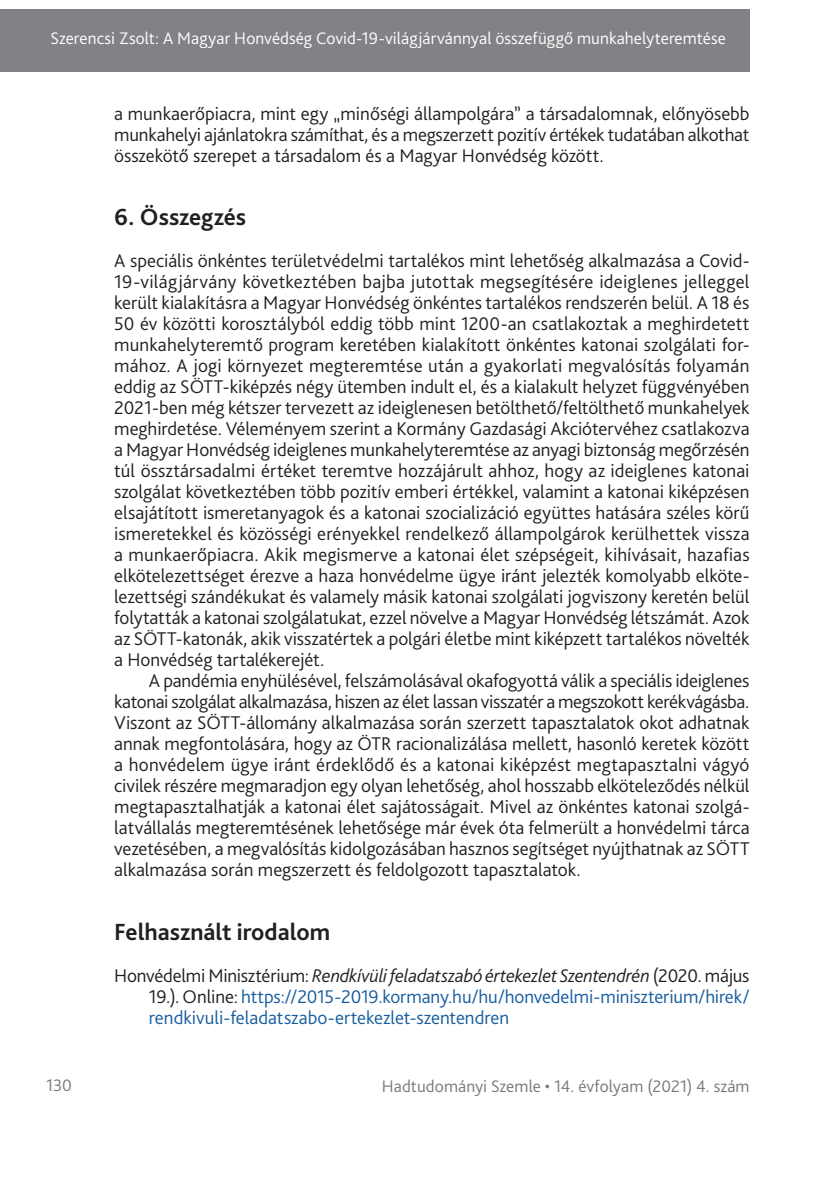
<style>
.page{position:relative;width:834px;height:1181px;background:#fff}
.page>*{position:absolute;margin:0;border:0;box-sizing:border-box;transform-origin:0 0}
._1_1__Head{font:700 24.5px "Bliss Pro";color:#231f20}
._2__Body_1st_paragra{font:300 19.25px/21px "Bliss Pro";letter-spacing:.005em;color:#231f20;text-align:justify}
._1__Body{font:300 19.25px/21px "Bliss Pro";color:#231f20;text-align:justify}
._6__Bibliography{font:300 19.25px/21px "Bliss Pro";letter-spacing:-.005em;color:#175d9e;text-align:justify}
.t1{font:300 17.5px "Bliss Pro";letter-spacing:.01em;color:#fff}
.t2{font:300 17.5px "Bliss Pro";letter-spacing:.005em;color:#767a7c}
.s1{color:#231f20}
.s2{font-style:italic;color:#231f20}
</style>
<div class="page">
<div style="left:0;top:9px;width:749px;height:63px;background:#808285"></div>
<p class="t1" style="left:51px;top:27px;width:676px">Szerencsi Zsolt: A Magyar Honvédség Covid-19-világjárvánnyal összefüggő munkahelyteremtése</p>
<p class="_1__Body" style="left:114px;top:103px;width:636px">a munkaerőpiacra, mint egy „minőségi állampolgára” a társadalomnak, előnyösebb munkahelyi ajánlatokra számíthat, és a megszerzett pozitív értékek tudatában alkothat összekötő szerepet a társadalom és a Magyar Honvédség között.</p>
<p class="_1_1__Head" style="left:114px;top:202px;width:134px">6. Összegzés</p>
<p class="_2__Body_1st_paragra" style="left:114px;top:250px;width:637px">A speciális önkéntes területvédelmi tartalékos mint lehetőség alkalmazása a Covid-19-világjárvány következtében bajba jutottak megsegítésére ideiglenes jelleggel került kialakításra a Magyar Honvédség önkéntes tartalékos rendszerén belül. A -18 és 50 év közötti korosztályból eddig több mint 1200-an csatlakoztak a meghirdetett munkahelyteremtő program keretében kialakított önkéntes katonai szolgálati for&shy;mához. A jogi környezet megteremtése után a gyakorlati megvalósítás folyamán eddig az SÖTT-kiképzés négy ütemben indult el, és a kialakult helyzet függvényében 2021-ben még kétszer tervezett az ideiglenesen betölthető/feltölthető munkahelyek meghirdetése. Véleményem szerint a Kormány Gazdasági Akciótervéhez csatlakozva a Magyar Honvédség ideiglenes munkahelyteremtése az anyagi biztonság megőrzésén túl össztársadalmi értéket teremtve hozzájárult ahhoz, hogy az ideiglenes katonai szolgálat következtében több pozitív emberi értékkel, valamint a katonai kiképzésen elsajátított ismeretanyagok és a katonai szocializáció együttes hatására széles körű ismeretekkel és közösségi erényekkel rendelkező állampolgárok kerülhettek vissza a munkaerőpiacra. Akik megismerve a katonai élet szépségeit, kihívásait, hazafias elkötelezettséget érezve a haza honvédelme ügye iránt jelezték komolyabb elköte&shy;lezettségi szándékukat és valamely másik katonai szolgálati jogviszony keretén belül folytatták a katonai szolgálatukat, ezzel növelve a Magyar Honvédség létszámát. Azok az SÖTT-katonák, akik visszatértek a polgári életbe mint kiképzett tartalékos növelték a Honvédség tartalékerejét.</p>
<p class="_1__Body" style="left:114px;top:670px;width:637px;text-indent:35px">A pandémia enyhülésével, felszámolásával okafogyottá válik a speciális ideiglenes katonai szolgálat alkalmazása, hiszen az élet lassan visszatér a megszokott kerékvágásba.<br>Viszont az SÖTT-állomány alkalmazása során szerzett tapasztalatok okot adhatnak annak megfontolására, hogy az ÖTR racionalizálása mellett, hasonló keretek között a honvédelem ügye iránt érdeklődő és a katonai kiképzést megtapasztalni vágyó civilek részére megmaradjon egy olyan lehetőség, ahol hosszabb elköteleződés nélkül megtapasztalhatják a katonai élet sajátosságait. Mivel az önkéntes katonai szolgá&shy;latvállalás megteremtésének lehetősége már évek óta felmerült a honvédelmi tárca vezetésében, a megvalósítás kidolgozásában hasznos segítséget nyújthatnak az SÖTT alkalmazása során megszerzett és feldolgozott tapasztalatok.</p>
<p class="_1_1__Head" style="left:114px;top:916px;width:217px">Felhasznált irodalom</p>
<p class="_6__Bibliography" style="left:149px;top:964px;width:602px;text-indent:-35px"><span class="s1">Honvédelmi Minisztérium:</span> <span class="s2">Rendkívüli feladatszabó értekezlet Szentendrén</span> <span class="s1">(2020. május 19.). Online:</span> https://2015-2019.kormany.hu/hu/honvedelmi-miniszterium/hirek/ rendkivuli-feladatszabo-ertekezlet-szentendren</p>
<p class="t2" style="left:46px;top:1074px;width:27px">130</p>
<p class="t2" style="left:382px;top:1075px;width:369px">Hadtudományi Szemle • 14. évfolyam (2021) 4. szám</p>
</div>
